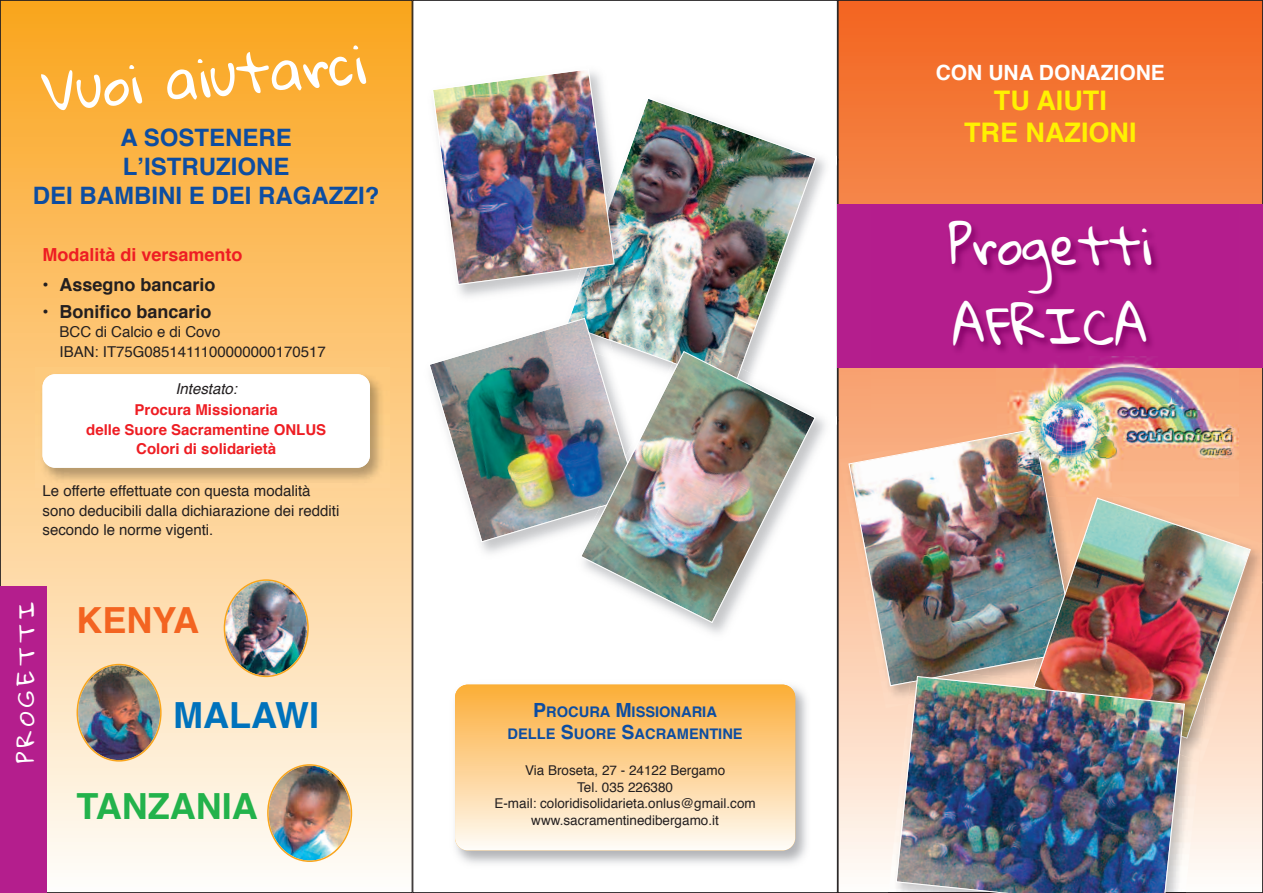
<style>
.page{position:relative;width:1263px;height:893px;background:#fff}
.page>*{position:absolute;margin:0;border:0;box-sizing:border-box;transform-origin:0 0}
.t1{font:48px "Gloria Hallelujah";color:#fff}
.t2{font:45px/79.5px "Gloria Hallelujah";color:#fff}
.t3{font:700 36px "Helvetica";color:#23b24b}
.t4{font:700 36px "Helvetica";color:#0072bc}
.t5{font:700 36px "Helvetica";color:#f36421}
.t6{font:700 27px "Helvetica";color:#fff101}
.t7{font:700 24px/28.8px "Helvetica";color:#0d4da1;text-align:center}
.t8{font:700 21px "Helvetica";color:#fff}
.t9{font:18.75px "Gloria Hallelujah";letter-spacing:.2em;color:#fff;scale:1.15 1}
.t10{font:700 18px "Helvetica";color:#231f20}
.t11{font:700 18px "Helvetica";color:#ee1d23}
.t12{font:15px/19.5px "Helvetica";color:#231f20}
.t13{font:700 15px/19.5px "Helvetica";color:#ee1d23;text-align:center}
.t14{font:italic 15px "Helvetica";color:#231f20}
.t15{font:700 14.7px/22.5px "Helvetica";color:#0d4da1;text-align:center}
.t16{font:13.5px/16.5px "Helvetica";color:#231f20;text-align:center}
.s1{font-size:19.5px}
</style>
<div class="page">
<div style="left:0;top:0;width:412px;height:893px;background:linear-gradient(to bottom,#fba41e,#fffbf8)"></div>
<img style="left:36px;top:367px;width:354px;height:120px">
<div style="left:43px;top:374px;width:327px;height:94px;background:#fff;border-radius:13px"></div>
<img style="left:455px;top:684px;width:352px;height:180px">
<div style="left:455px;top:685px;width:340px;height:165px;background:linear-gradient(to bottom,#fcad37,#fffaf4);border-radius:13px"></div>
<svg style="left:840px;top:2px;width:421px;height:868px;background:#f58850"></svg>
<div style="left:838px;top:204px;width:425px;height:163px;background:#b41e8d"></div>
<div style="left:0;top:587px;width:47px;height:306px;background:#b41e8d"></div>
<div style="left:871px;top:367px;width:125px;height:42px;background:#f8a474"></div>
<img style="left:224px;top:579px;width:85px;height:98px">
<img style="left:267px;top:764px;width:85px;height:98px">
<img style="left:77px;top:664px;width:85px;height:98px">
<svg style="left:837px;top:156px;width:2px;height:8px"></svg>
<img style="left:573px;top:97px;width:244px;height:253px">
<img style="left:458px;top:97px;width:162px;height:209px">
<img style="left:573px;top:161px;width:48px;height:129px">
<img style="left:580px;top:173px;width:56px;height:116px">
<img style="left:433px;top:71px;width:182px;height:215px">
<img style="left:570px;top:308px;width:39px;height:9px">
<img style="left:428px;top:317px;width:210px;height:226px">
<img style="left:569px;top:378px;width:268px;height:269px">
<svg style="left:837px;top:417px;width:3px;height:7px"></svg>
<img style="left:673px;top:340px;width:67px;height:10px">
<img style="left:580px;top:350px;width:236px;height:274px">
<img style="left:839px;top:429px;width:49px;height:279px">
<img style="left:848px;top:428px;width:185px;height:259px">
<img style="left:1199px;top:497px;width:63px;height:265px">
<img style="left:1262px;top:543px;width:1px;height:40px">
<img style="left:1030px;top:546px;width:3px;height:129px">
<img style="left:1033px;top:497px;width:218px;height:242px">
<img style="left:888px;top:681px;width:311px;height:189px">
<img style="left:908px;top:673px;width:122px;height:2px">
<img style="left:910px;top:668px;width:48px;height:7px">
<img style="left:1185px;top:680px;width:21px;height:81px">
<img style="left:1185px;top:681px;width:15px;height:56px">
<img style="left:895px;top:675px;width:290px;height:218px">
<img style="left:996px;top:367px;width:243px;height:130px">
<img style="left:996px;top:356px;width:242px;height:53px">
<img style="left:996px;top:419px;width:70px;height:78px">
<img style="left:996px;top:429px;width:51px;height:68px">
<img style="left:996px;top:430px;width:50px;height:67px">
<img style="left:1092px;top:487px;width:32px;height:10px">
<h1 class="t1" style="left:40px;top:67px;width:354px;rotate:-5deg">Vuoiaiutarci</h1>
<h3 class="t8" style="left:936px;top:64px;width:231px">CON UNA DONAZIONE</h3>
<h3 class="t6" style="left:994px;top:89px;width:115px">TU AIUTI</h3>
<h3 class="t7" style="left:121px;top:125px;width:173px">A SOSTENERE</h3>
<h3 class="t6" style="left:964px;top:121px;width:174px">TRE NAZIONI</h3>
<h3 class="t7" style="left:33px;top:154px;width:348px">L’ISTRUZIONE<br>DEI BAMBINI E DEI RAGAZZI?</h3>
<h2 class="t2" style="left:948px;top:210px;width:205px">Progetti<br>AfricA</h2>
<p class="t11" style="left:43px;top:247px;width:202px">MODALITÀ DI VERSAMENTO</p>
<p class="t10" style="left:43px;top:277px;width:175px">• ASSEGNO BANCARIO</p>
<p class="t10" style="left:43px;top:304px;width:171px">• BONIFICO BANCARIO</p>
<p class="t12" style="left:60px;top:323px;width:268px">BCC di Calcio e di Covo<br>IBAN: IT75G0851411100000000170517</p>
<p class="t14" style="left:175px;top:383px;width:66px">Intestato:</p>
<p class="t13" style="left:86px;top:401px;width:242px">PROCURA MISSIONARIA<br>DELLE SUORE SACRAMENTINE ONLUS<br>COLORI DI SOLIDARIETÀ</p>
<p class="t12" style="left:43px;top:482px;width:298px">Le offerte effettuate con questa modalità sono deducibili dalla dichiarazione dei redditi secondo le norme vigenti.</p>
<p class="t9" style="left:17px;top:763px;width:142px;rotate:-90deg">Progetti</p>
<h3 class="t5" style="left:77px;top:606px;width:124px">KENYA</h3>
<h3 class="t4" style="left:173px;top:701px;width:147px">MALAWI</h3>
<h3 class="t3" style="left:77px;top:791px;width:183px">TANZANIA</h3>
<p class="t15" style="left:507px;top:701px;width:237px"><span class="s1">P</span>ROCURA <span class="s1">M</span>ISSIONARIA<br>DELLE <span class="s1">S</span>UORE <span class="s1">S</span>ACRAMENTINE</p>
<p class="t16" style="left:494px;top:763px;width:263px">Via Broseta, 27 - 24122 Bergamo<br>Tel. 035 226380<br>E-mail: coloridisolidarieta.onlus@gmail.com www.sacramentinedibergamo.it</p>
</div>
